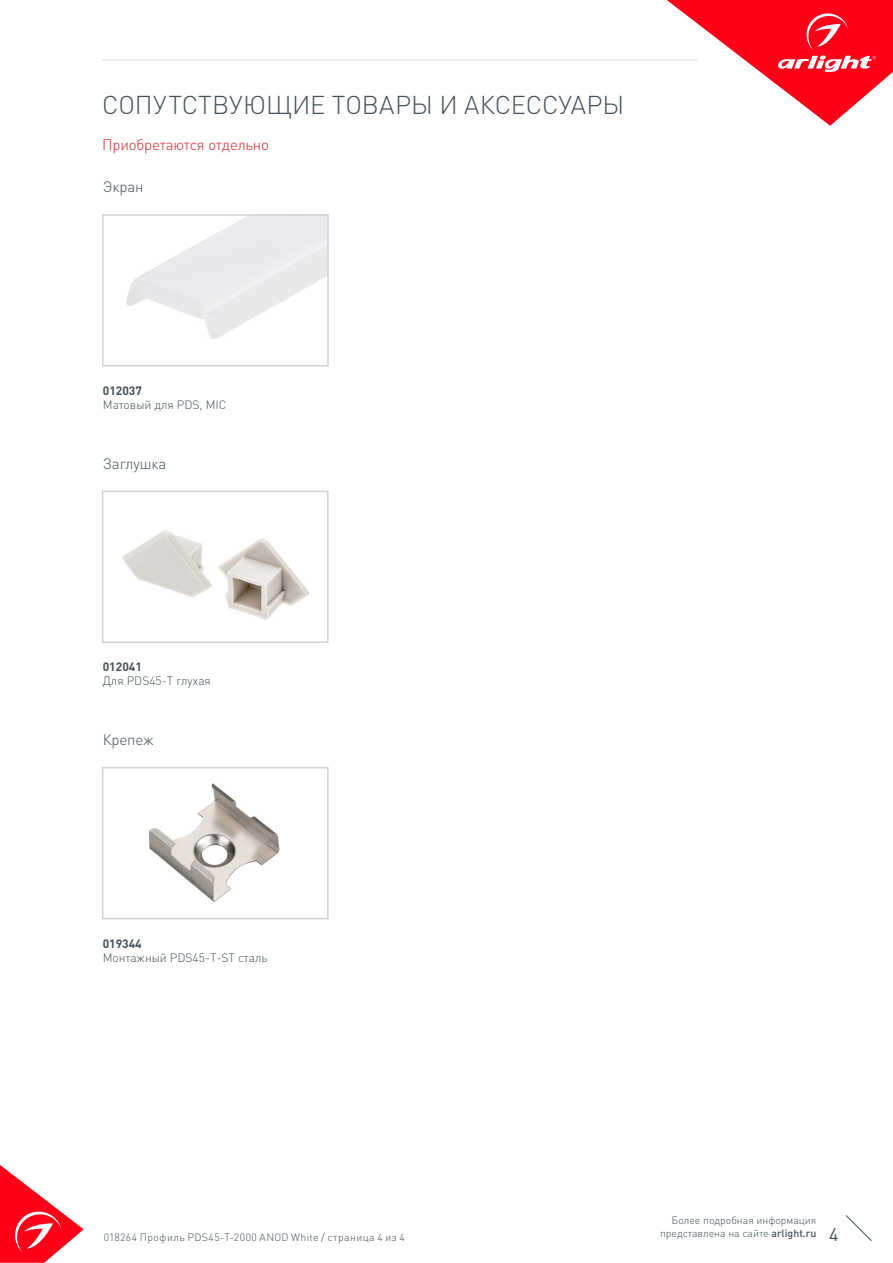
<style>
.page{position:relative;width:893px;height:1263px;background:#fff}
.page>*{position:absolute;margin:0;border:0;box-sizing:border-box;transform-origin:0 0}
.t1{font:300 25.5px "DIN Pro";color:#425159}
.t2{font:18px "DIN Pro";color:#425159}
.t3{font:300 15px "DIN Pro";letter-spacing:-.01em;color:#d5262a}
.t4{font:300 15px "DIN Pro";letter-spacing:-.01em;color:#425159}
.t5{font:300 12px "DIN Pro";color:#425159}
.t6{font:700 12px "DIN Pro";color:#425159}
.t7{font:300 10.5px "DIN Pro";color:#425159}
.t8{font:300 10.5px "DIN Pro";letter-spacing:.04em;color:#425159}
.s1{font-weight:500}
</style>
<div class="page">
<svg style="left:0;top:1165px;width:84px;height:98px"></svg>
<svg style="left:845px;top:1215px;width:27px;height:26px"></svg>
<svg style="left:667px;top:0;width:226px;height:126px"></svg>
<hr style="left:102px;top:60px;width:595px;height:1px;background:#dcdddf">
<div style="left:102px;top:214px;width:227px;height:152px;border:2px solid #d1d2d4"></div>
<img style="left:149px;top:783px;width:131px;height:119px">
<div style="left:102px;top:767px;width:227px;height:152px;border:2px solid #d1d2d4"></div>
<img style="left:123px;top:530px;width:186px;height:90px">
<div style="left:102px;top:491px;width:227px;height:152px;border:2px solid #d1d2d4"></div>
<p class="t1" style="left:102px;top:87px;width:524px">СОПУТСТВУЮЩИЕ ТОВАРЫ И АКСЕССУАРЫ</p>
<p class="t3" style="left:102px;top:134px;width:168px">Приобретаются отдельно</p>
<p class="t4" style="left:103px;top:177px;width:42px">Экран</p>
<p class="t6" style="left:103px;top:382px;width:41px">012037</p>
<p class="t5" style="left:103px;top:397px;width:125px">Матовый для PDS, MIC</p>
<p class="t4" style="left:103px;top:453px;width:65px">Заглушка</p>
<p class="t6" style="left:103px;top:659px;width:41px">012041</p>
<p class="t5" style="left:103px;top:673px;width:110px">Для PDS45-T глухая</p>
<p class="t4" style="left:103px;top:729px;width:52px">Крепеж</p>
<p class="t6" style="left:103px;top:935px;width:41px">019344</p>
<p class="t5" style="left:103px;top:949px;width:166px">Монтажный PDS45-T-ST сталь</p>
<p class="t7" style="left:672px;top:1213px;width:146px">Более подробная информация</p>
<p class="t7" style="left:660px;top:1226px;width:158px">представлена на сайте <span class="s1">arlight.ru</span></p>
<p class="t8" style="left:104px;top:1230px;width:303px">018264 Профиль PDS45-T-2000 ANOD White / страница 4 из 4</p>
<h2 class="t2" style="left:829px;top:1222px;width:11px">4</h2>
</div>
